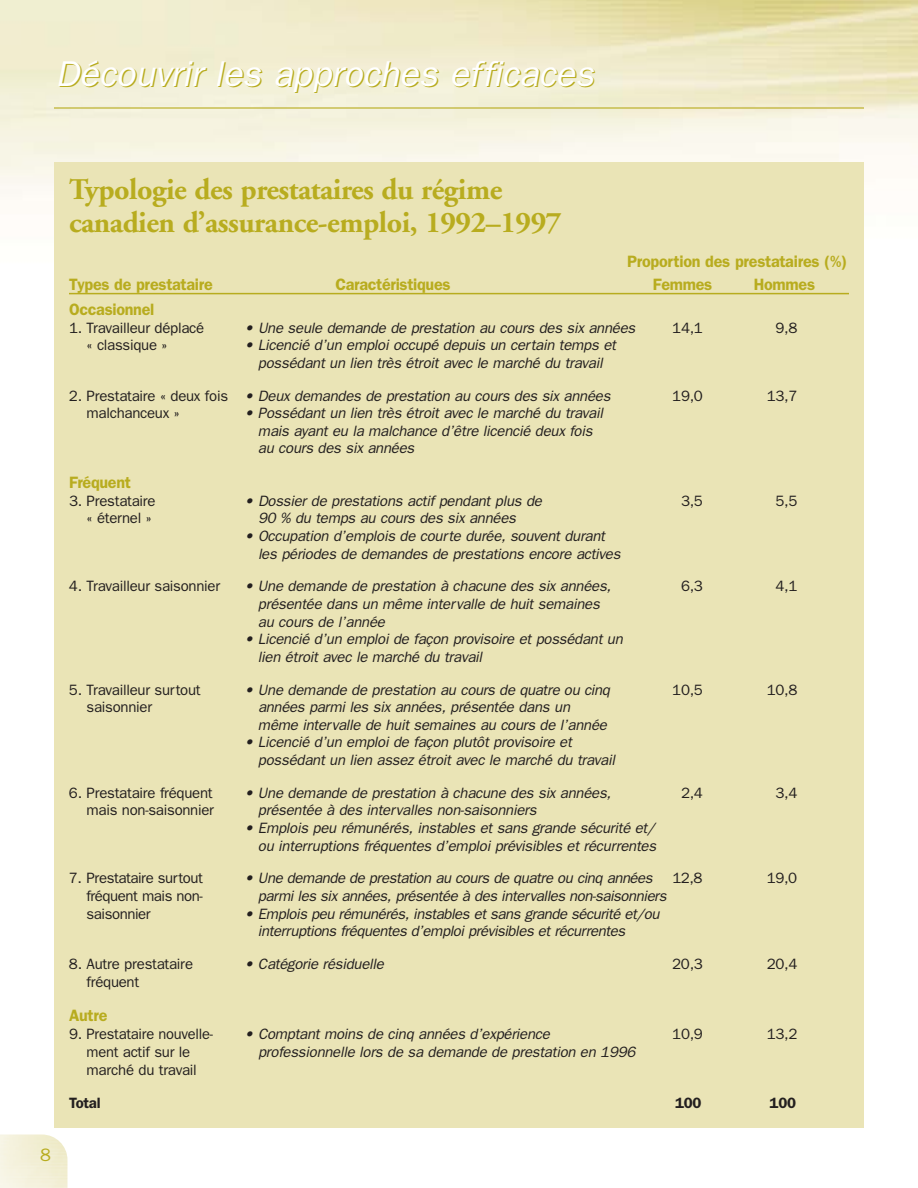
<style>
.page{position:relative;width:918px;height:1188px;background:#fff}
.page>*{position:absolute;margin:0;border:0;box-sizing:border-box;transform-origin:0 0}
.t1{font:italic 36px "Franklin Gothic";color:#b8ac1f}
.t2{font:700 30px/33px "Adobe Garamond";letter-spacing:-.015em;color:#b8ac1f}
.t3{font:18px "Franklin Gothic";color:#b8ac1f}
.t4{font:600 16.5px "Franklin Gothic";letter-spacing:-.02em;color:#b8ac1f}
.t5{font:italic 15px/17.7px "Franklin Gothic";letter-spacing:-.02em;color:#231f1f}
.t6{font:15px "Franklin Gothic";letter-spacing:-.02em;color:#231f1f}
.t7{font:600 15px "Franklin Gothic";letter-spacing:-.02em;color:#231f1f}
.s1{font-style:normal}
</style>
<div class="page">
<img style="left:0;top:1135px;width:68px;height:53px">
<hr style="left:54px;top:107px;width:810px;height:2px;background:#b8ac1f">
<div style="left:54px;top:162px;width:810px;height:965px;background:#eae4b6"></div>
<hr style="left:69px;top:293px;width:780px;height:1px;background:#b8ac1f">
<h1 class="t1" style="left:57px;top:62px;width:540px">Découvrir les approches efficaces</h1>
<p class="t3" style="left:40px;top:1149px;width:12px">8</p>
<h2 class="t2" style="left:69px;top:175px;width:494px">Typologie des prestataires du régime canadien d’assurance-emploi, 1992–1997</h2>
<p class="t4" style="left:627px;top:256px;width:222px">Proportion des prestataires (%)</p>
<p class="t4" style="left:69px;top:279px;width:146px">Types de prestataire</p>
<p class="t4" style="left:335px;top:279px;width:117px">Caractéristiques</p>
<p class="t4" style="left:653px;top:279px;width:61px">Femmes</p>
<p class="t4" style="left:754px;top:279px;width:63px">Hommes</p>
<p class="t4" style="left:69px;top:304px;width:87px">Occasionnel</p>
<p class="t6" style="left:69px;top:322px;width:137px">1. Travailleur déplacé</p>
<p class="t5" style="left:244px;top:320px;width:392px">• Une seule demande de prestation au cours des six années</p>
<p class="t6" style="left:672px;top:322px;width:32px">14,1</p>
<p class="t6" style="left:776px;top:322px;width:23px">9,8</p>
<p class="t6" style="left:87px;top:340px;width:83px">« classique »</p>
<p class="t5" style="left:244px;top:337px;width:373px;text-align:center">• Licencié d’un emploi occupé depuis un certain temps et possédant un lien très étroit avec le marché du travail</p>
<p class="t5" style="left:69px;top:388px;width:543px"><span class="s1">2. Prestataire « deux fois</span> • Deux demandes de prestation au cours des six années</p>
<p class="t6" style="left:672px;top:390px;width:32px">19,0</p>
<p class="t6" style="left:767px;top:390px;width:32px">13,7</p>
<p class="t6" style="left:87px;top:408px;width:95px">malchanceux »</p>
<p class="t5" style="left:258px;top:405px;width:347px;text-indent:-13px">• Possédant un lien très étroit avec le marché du travail mais ayant eu la malchance d’être licencié deux fois au cours des six années</p>
<p class="t4" style="left:69px;top:477px;width:63px">Fréquent</p>
<p class="t6" style="left:69px;top:495px;width:88px">3. Prestataire</p>
<p class="t5" style="left:244px;top:493px;width:299px">• Dossier de prestations actif pendant plus de</p>
<p class="t6" style="left:681px;top:495px;width:23px">3,5</p>
<p class="t6" style="left:776px;top:495px;width:23px">5,5</p>
<p class="t6" style="left:87px;top:513px;width:67px">« éternel »</p>
<p class="t5" style="left:258px;top:511px;width:260px">90 % du temps au cours des six années</p>
<p class="t5" style="left:258px;top:528px;width:364px;text-indent:-14px">• Occupation d’emplois de courte durée, souvent durant les périodes de demandes de prestations encore actives</p>
<p class="t6" style="left:69px;top:581px;width:153px">4. Travailleur saisonnier</p>
<p class="t5" style="left:244px;top:579px;width:368px">• Une demande de prestation à chacune des six années,</p>
<p class="t6" style="left:681px;top:581px;width:23px">6,3</p>
<p class="t6" style="left:776px;top:581px;width:23px">4,1</p>
<p class="t5" style="left:258px;top:596px;width:343px">présentée dans un même intervalle de huit semaines au cours de l’année</p>
<p class="t5" style="left:258px;top:631px;width:366px;text-indent:-14px">• Licencié d’un emploi de façon provisoire et possédant un lien étroit avec le marché du travail</p>
<p class="t6" style="left:69px;top:684px;width:133px">5. Travailleur surtout</p>
<p class="t5" style="left:244px;top:682px;width:367px">• Une demande de prestation au cours de quatre ou cinq</p>
<p class="t6" style="left:672px;top:684px;width:32px">10,5</p>
<p class="t6" style="left:767px;top:684px;width:32px">10,8</p>
<p class="t6" style="left:87px;top:702px;width:67px">saisonnier</p>
<p class="t5" style="left:258px;top:699px;width:350px">années parmi les six années, présentée dans un même intervalle de huit semaines au cours de l’année</p>
<p class="t5" style="left:258px;top:735px;width:359px;text-indent:-14px">• Licencié d’un emploi de façon plutôt provisoire et possédant un lien assez étroit avec le marché du travail</p>
<p class="t6" style="left:69px;top:788px;width:145px">6. Prestataire fréquent</p>
<p class="t5" style="left:244px;top:785px;width:368px">• Une demande de prestation à chacune des six années,</p>
<p class="t6" style="left:681px;top:788px;width:23px">2,4</p>
<p class="t6" style="left:776px;top:788px;width:23px">3,4</p>
<p class="t6" style="left:87px;top:805px;width:129px">mais non-saisonnier</p>
<p class="t5" style="left:258px;top:803px;width:280px">présentée à des intervalles non-saisonniers</p>
<p class="t5" style="left:244px;top:820px;width:413px;text-align:right">• Emplois peu rémunérés, instables et sans grande sécurité et/ ou interruptions fréquentes d’emploi prévisibles et récurrentes</p>
<p class="t6" style="left:69px;top:873px;width:136px">7. Prestataire surtout</p>
<p class="t5" style="left:244px;top:871px;width:410px">• Une demande de prestation au cours de quatre ou cinq années</p>
<p class="t6" style="left:672px;top:873px;width:32px">12,8</p>
<p class="t6" style="left:767px;top:873px;width:32px">19,0</p>
<p class="t6" style="left:87px;top:891px;width:118px">fréquent mais non-</p>
<p class="t5" style="left:258px;top:888px;width:410px">parmi les six années, présentée à des intervalles non-saisonniers</p>
<p class="t6" style="left:87px;top:908px;width:66px">saisonnier</p>
<p class="t5" style="left:258px;top:906px;width:403px;text-indent:-14px">• Emplois peu rémunérés, instables et sans grande sécurité et/ou interruptions fréquentes d’emploi prévisibles et récurrentes</p>
<p class="t6" style="left:69px;top:959px;width:126px">8. Autre prestataire</p>
<p class="t5" style="left:244px;top:956px;width:141px">• Catégorie résiduelle</p>
<p class="t6" style="left:672px;top:959px;width:32px">20,3</p>
<p class="t6" style="left:767px;top:959px;width:32px">20,4</p>
<p class="t6" style="left:87px;top:976px;width:54px">fréquent</p>
<p class="t4" style="left:69px;top:1010px;width:40px">Autre</p>
<p class="t6" style="left:69px;top:1029px;width:145px">9. Prestataire nouvelle-</p>
<p class="t5" style="left:244px;top:1027px;width:307px">• Comptant moins de cinq années d’expérience</p>
<p class="t6" style="left:672px;top:1029px;width:32px">10,9</p>
<p class="t6" style="left:767px;top:1029px;width:32px">13,2</p>
<p class="t6" style="left:87px;top:1047px;width:105px">ment actif sur le</p>
<p class="t5" style="left:258px;top:1045px;width:379px">professionnelle lors de sa demande de prestation en 1996</p>
<p class="t6" style="left:87px;top:1065px;width:112px">marché du travail</p>
<p class="t7" style="left:69px;top:1098px;width:33px">Total</p>
<p class="t7" style="left:675px;top:1098px;width:28px">100</p>
<p class="t7" style="left:770px;top:1098px;width:28px">100</p>
</div>
